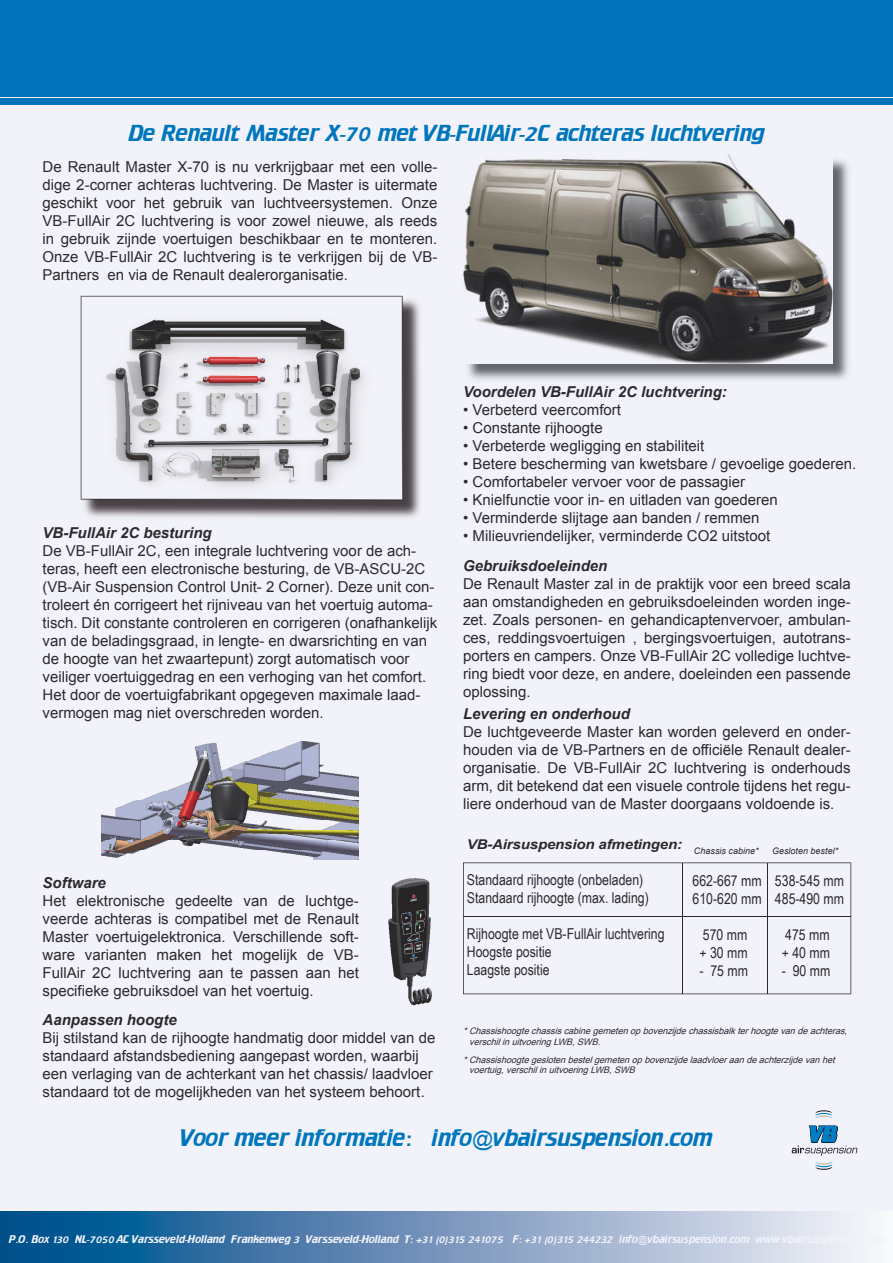
<style>
.page{position:relative;width:893px;height:1263px;background:#fff}
.page>*{position:absolute;margin:0;border:0;box-sizing:border-box;transform-origin:0 0}
.t1{font:21px "Crillee";color:#0076bd}
.t2{font:20.25px "Crillee";color:#0076bd}
.t3{font:15px/18px "Arial";color:#2a292d;text-align:justify}
.t4{font:15px/18px "Arial Narrow";color:#2a292d}
.t5{font:italic 700 15px "Arial";color:#2a292d}
.t6{font:italic 700 13.5px "Arial";letter-spacing:-.01em;color:#2a292d;scale:1.11 1}
.t7{font:9.75px "Crillee";color:#f2f3fa}
.t8{font:italic 9px/10.8px "Arial";color:#2a292d}
.t9{font:italic 9px "Arial";color:#2a292d}
.s1{font-style:normal}
.s2{font-family:"Arial"}
</style>
<div class="page">
<div style="left:0;top:0;width:892px;height:1263px;background:#f2f3fa"></div>
<svg style="left:0;top:1212px;width:828px;height:51px;background:#6c94ba"></svg>
<svg style="left:815px;top:1110px;width:17px;height:9px"></svg>
<svg style="left:815px;top:1162px;width:17px;height:8px"></svg>
<svg style="left:791px;top:1125px;width:66px;height:31px"></svg>
<div style="left:0;top:0;width:892px;height:104px;background:#0074ba"></div>
<hr style="left:0;top:97px;width:892px;height:1px;background:#f2f3fa">
<img style="left:84px;top:299px;width:336px;height:219px">
<svg style="left:82px;top:297px;width:320px;height:202px"></svg>
<img style="left:388px;top:878px;width:44px;height:128px">
<img style="left:467px;top:159px;width:382px;height:221px">
<img style="left:463px;top:155px;width:369px;height:209px">
<svg style="left:463px;top:862px;width:388px;height:132px"></svg>
<hr style="left:682px;top:863px;width:1px;height:131px;background:#2a292d">
<hr style="left:463px;top:916px;width:387px;height:1px;background:#2a292d">
<img style="left:101px;top:741px;width:258px;height:118px">
<hr style="left:767px;top:863px;width:1px;height:130px;background:#2a292d">
<h2 class="t2" style="left:128px;top:125px;width:638px">De Renault Master X-70 met VB-FullAir-2C achteras luchtvering</h2>
<p class="t3" style="left:43px;top:159px;width:396px">De Renault Master X-70 is nu verkrijgbaar met een volle&shy;dige 2-corner achteras luchtvering. De Master is uitermate geschikt voor het gebruik van luchtveersystemen. Onze VB-FullAir 2C luchtvering is voor zowel nieuwe, als reeds in gebruik zijnde voertuigen beschikbaar en te monteren.<br>Onze VB-FullAir 2C luchtvering is te verkrijgen bij de VB-Partners en via de Renault dealerorganisatie.</p>
<p class="t5" style="left:463px;top:386px;width:265px">Voordelen VB-FullAir 2C luchtvering:</p>
<p class="t3" style="left:463px;top:402px;width:159px">• Verbeterd veercomfort</p>
<p class="t3" style="left:463px;top:420px;width:141px">• Constante rijhoogte</p>
<p class="t3" style="left:463px;top:438px;width:243px">• Verbeterde wegligging en stabiliteit</p>
<p class="t3" style="left:463px;top:456px;width:394px">• Betere bescherming van kwetsbare / gevoelige goederen.</p>
<p class="t3" style="left:463px;top:474px;width:284px">• Comfortabeler vervoer voor de passagier</p>
<p class="t3" style="left:463px;top:492px;width:316px">• Knielfunctie voor in- en uitladen van goederen</p>
<p class="t3" style="left:463px;top:510px;width:298px">• Verminderde slijtage aan banden / remmen</p>
<p class="t5" style="left:43px;top:528px;width:171px">VB-FullAir 2C besturing</p>
<p class="t3" style="left:463px;top:528px;width:309px">• Milieuvriendelijker, verminderde CO2 uitstoot</p>
<p class="t3" style="left:43px;top:544px;width:396px;text-align:left">De VB-FullAir 2C, een integrale luchtvering voor de ach&shy;teras, heeft een electronische besturing, de VB-ASCU-2C (VB-Air Suspension Control Unit- 2 Corner). Deze unit con&shy;troleert én corrigeert het rijniveau van het voertuig automa&shy;tisch. Dit constante controleren en corrigeren (onafhankelijk van de beladingsgraad, in lengte- en dwarsrichting en van de hoogte van het zwaartepunt) zorgt automatisch voor veiliger voertuiggedrag en een verhoging van het comfort.<br>Het door de voertuigfabrikant opgegeven maximale laad&shy;vermogen mag niet overschreden worden.</p>
<p class="t5" style="left:463px;top:560px;width:146px">Gebruiksdoeleinden</p>
<p class="t3" style="left:463px;top:576px;width:389px">De Renault Master zal in de praktijk voor een breed scala aan omstandigheden en gebruiksdoeleinden worden inge&shy;zet. Zoals personen- en gehandicaptenvervoer, ambulan&shy;ces, reddingsvoertuigen , bergingsvoertuigen, autotrans&shy;porters en campers. Onze VB-FullAir 2C volledige luchtve&shy;ring biedt voor deze, en andere, doeleinden een passende oplossing.</p>
<p class="t5" style="left:463px;top:708px;width:168px">Levering en onderhoud</p>
<p class="t3" style="left:463px;top:724px;width:389px">De luchtgeveerde Master kan worden geleverd en onder&shy;houden via de VB-Partners en de officiële Renault dealer&shy;organisatie. De VB-FullAir 2C luchtvering is onderhouds arm, dit betekend dat een visuele controle tijdens het regu&shy;liere onderhoud van de Master doorgaans voldoende is.</p>
<p class="t5" style="left:43px;top:877px;width:65px">Software</p>
<p class="t3" style="left:43px;top:893px;width:318px">Het elektronische gedeelte van de luchtge&shy;veerde achteras is compatibel met de Renault Master voertuigelektronica. Verschillende soft&shy;ware varianten maken het mogelijk de VB-FullAir 2C luchtvering aan te passen aan het specifieke gebruiksdoel van het voertuig.</p>
<p class="t5" style="left:43px;top:1015px;width:136px">Aanpassen hoogte</p>
<p class="t3" style="left:43px;top:1031px;width:394px;text-align:left">Bij stilstand kan de rijhoogte handmatig door middel van de standaard afstandsbediening aangepast worden, waarbij een verlaging van de achterkant van het chassis/ laadvloer standaard tot de mogelijkheden van het systeem behoort.</p>
<p class="t6" style="left:467px;top:840px;width:195px">VB-Airsuspension afmetingen:</p>
<p class="t4" style="left:467px;top:873px;width:183px">Standaard rijhoogte (onbeladen)<br>Standaard rijhoogte (max. lading)</p>
<p class="t4" style="left:467px;top:927px;width:199px">Rijhoogte met VB-FullAir luchtvering<br>Hoogste positie<br>Laagste positie</p>
<p class="t9" style="left:694px;top:846px;width:66px">Chassis cabine*</p>
<p class="t9" style="left:772px;top:845px;width:68px">Gesloten bestel*</p>
<p class="t4" style="left:692px;top:873px;width:71px">662-667 mm<br>610-620 mm</p>
<p class="t4" style="left:699px;top:927px;width:50px">570 mm + 30 mm</p>
<p class="t4" style="left:699px;top:963px;width:50px">- 75 mm</p>
<p class="t4" style="left:775px;top:873px;width:71px">538-545 mm<br>485-490 mm</p>
<p class="t4" style="left:781px;top:927px;width:50px">475 mm + 40 mm</p>
<p class="t4" style="left:781px;top:963px;width:50px">- 90 mm</p>
<p class="t8" style="left:469px;top:1026px;width:381px;text-indent:-6px">*Chassishoogte chassis cabine gemeten op bovenzijde chassisbalk terhoogte van de achteras, verschilin uitvoering LWB,SWB<span class="s1">.</span></p>
<p class="t8" style="left:469px;top:1055px;width:369px;text-indent:-6px">*Chassishoogte gesloten bestelgemeten op bovenzijde laadvloeraan de achterzijde van het voertuig,verschilin uitvoering LWB,SWB</p>
<h1 class="t1" style="left:181px;top:1130px;width:533px">Voor meer informatie: info<span class="s2">@</span>vbairsuspension.com</h1>
<p class="t7" style="left:9px;top:1235px;width:877px">P.O. Box 130 NL-7050 AC Varsseveld-Holland Frankenweg 3 Varsseveld-Holland T: +31 (0)315 241075 F: +31 (0)315 244232 info<span class="s2">@</span>vbairsuspension.com www.vbairsuspension.com</p>
</div>
